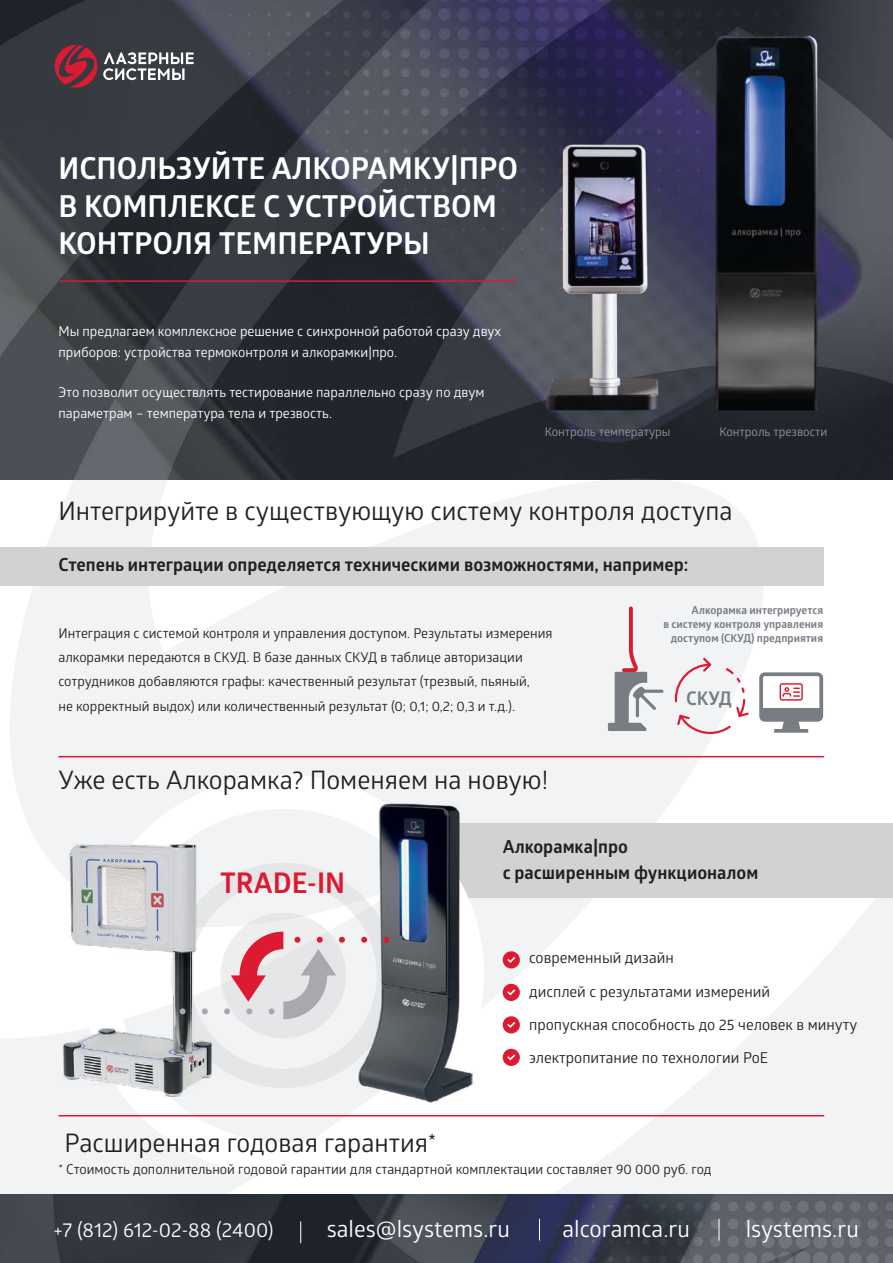
<style>
.page{position:relative;width:893px;height:1263px;background:#fff}
.page>*{position:absolute;margin:0;border:0;box-sizing:border-box;transform-origin:0 0}
.t1{font:700 30.3px/37.7px "Glober";color:#fff}
.t2{font:700 28.5px "Glober";color:#dc1a32}
.t3{font:25.5px "Glober";color:#231f20}
.t4{font:22.8px "Glober";color:#fff}
.t5{font:19.95px "Glober";color:#fff}
.t6{font:700 18.9px "Glober";color:#787d83}
.t7{font:700 18px/25.7px "Glober";color:#231f20}
.t8{font:15px "Glober";color:#231f20}
.t9{font:13.5px/24.3px "Glober";color:#231f20}
.t10{font:13.5px/20.2px "Glober";color:#fff}
.t11{font:12px "Glober";color:#939598}
.t12{font:700 11.1px/14.1px "Glober";color:#787d83;text-align:right}
</style>
<div class="page">
<img style="left:0;top:0;width:893px;height:480px">
<svg style="left:0;top:481px;width:191px;height:713px;fill:#f2f3f4"></svg>
<svg style="left:819px;top:547px;width:74px;height:647px"></svg>
<div style="left:191px;top:481px;width:628px;height:782px;background:linear-gradient(to right,#f5f5f6,#f9f9f9)"></div>
<div style="left:428px;top:823px;width:465px;height:74px;background:#d1d2d4"></div>
<div style="left:0;top:547px;width:823px;height:38px;background:#d1d2d4"></div>
<svg style="left:83px;top:775px;width:401px;height:401px"></svg>
<hr style="left:60px;top:280px;width:457px;height:2px;background:#dc1a32">
<hr style="left:58px;top:756px;width:766px;height:1px;background:#dc1a32">
<hr style="left:58px;top:1115px;width:766px;height:1px;background:#dc1a32">
<svg style="left:103px;top:52px;width:91px;height:28px"></svg>
<svg style="left:55px;top:45px;width:42px;height:43px;background:#872a38"></svg>
<svg style="left:759px;top:672px;width:64px;height:61px"></svg>
<svg style="left:608px;top:606px;width:55px;height:125px"></svg>
<svg style="left:675px;top:658px;width:74px;height:76px"></svg>
<svg style="left:503px;top:951px;width:17px;height:17px"></svg>
<svg style="left:503px;top:984px;width:17px;height:17px"></svg>
<svg style="left:503px;top:1016px;width:17px;height:17px"></svg>
<svg style="left:503px;top:1049px;width:17px;height:17px"></svg>
<img style="left:0;top:1194px;width:893px;height:69px">
<svg style="left:300px;top:1221px;width:1px;height:22px"></svg>
<svg style="left:539px;top:1219px;width:1px;height:21px"></svg>
<svg style="left:719px;top:1219px;width:1px;height:21px"></svg>
<img style="left:61px;top:803px;width:413px;height:301px">
<svg style="left:361px;top:937px;width:6px;height:6px"></svg>
<svg style="left:383px;top:937px;width:6px;height:6px"></svg>
<svg style="left:180px;top:1008px;width:6px;height:6px"></svg>
<svg style="left:202px;top:1008px;width:6px;height:6px"></svg>
<svg style="left:224px;top:931px;width:121px;height:88px;background:#ddc2c7"></svg>
<h1 class="t1" style="left:58px;top:149px;width:461px">ИСПОЛЬЗУЙТЕ АЛКОРАМКУ|ПРО<br>В КОМПЛЕКСЕ С УСТРОЙСТВОМ<br>КОНТРОЛЯ ТЕМПЕРАТУРЫ</h1>
<p class="t10" style="left:58px;top:321px;width:444px">Мы предлагаем комплексное решение с синхронной работой сразу двух приборов: устройства термоконтроля и алкорамки|про.</p>
<p class="t10" style="left:58px;top:382px;width:427px">Это позволит осуществлять тестирование параллельно сразу по двум параметрам – температура тела и трезвость.</p>
<p class="t11" style="left:545px;top:423px;width:127px">Контроль температуры</p>
<p class="t11" style="left:719px;top:423px;width:110px">Контроль трезвости</p>
<h3 class="t3" style="left:58px;top:493px;width:676px">Интегрируйте в существующую систему контроля доступа</h3>
<h3 class="t7" style="left:58px;top:552px;width:631px">Степень интеграции определяется техническими возможностями, например:</h3>
<p class="t9" style="left:58px;top:620px;width:495px">Интеграция с системой контроля и управления доступом. Результаты измерения алкорамки передаются в СКУД. В базе данных СКУД в таблице авторизации сотрудников добавляются графы: качественный результат (трезвый, пьяный,<br>не корректный выдох) или количественный результат (0; 0,1; 0,2; 0,3 и т.д.).</p>
<h3 class="t3" style="left:58px;top:762px;width:491px">Уже есть Алкорамка? Поменяем на новую!</h3>
<p class="t12" style="left:663px;top:603px;width:161px">Алкорамка интегрируется<br>в систему контроля управления доступом (СКУД) предприятия</p>
<h3 class="t6" style="left:686px;top:685px;width:48px">СКУД</h3>
<h2 class="t2" style="left:220px;top:863px;width:127px">TRADE-IN</h2>
<h3 class="t7" style="left:503px;top:834px;width:257px">Алкорамка|про<br>с расширенным функционалом</h3>
<p class="t8" style="left:529px;top:947px;width:146px">современный дизайн</p>
<p class="t8" style="left:529px;top:981px;width:243px">дисплей с результатами измерений</p>
<p class="t8" style="left:529px;top:1014px;width:330px">пропускная способность до 25 человек в минуту</p>
<p class="t8" style="left:529px;top:1047px;width:241px">электропитание по технологии PoE</p>
<h3 class="t3" style="left:65px;top:1125px;width:374px">Расширенная годовая гарантия*</h3>
<p class="t9" style="left:58px;top:1156px;width:655px">* Стоимость дополнительной годовой гарантии для стандартной комплектации составляет 90 000 руб. год</p>
<h3 class="t5" style="left:54px;top:1216px;width:222px">+7 (812) 612-02-88 (2400)</h3>
<h3 class="t4" style="left:327px;top:1212px;width:185px">sales@lsystems.ru</h3>
<h3 class="t4" style="left:562px;top:1212px;width:129px">alcoramca.ru</h3>
<h3 class="t4" style="left:746px;top:1212px;width:115px">lsystems.ru</h3>
</div>
